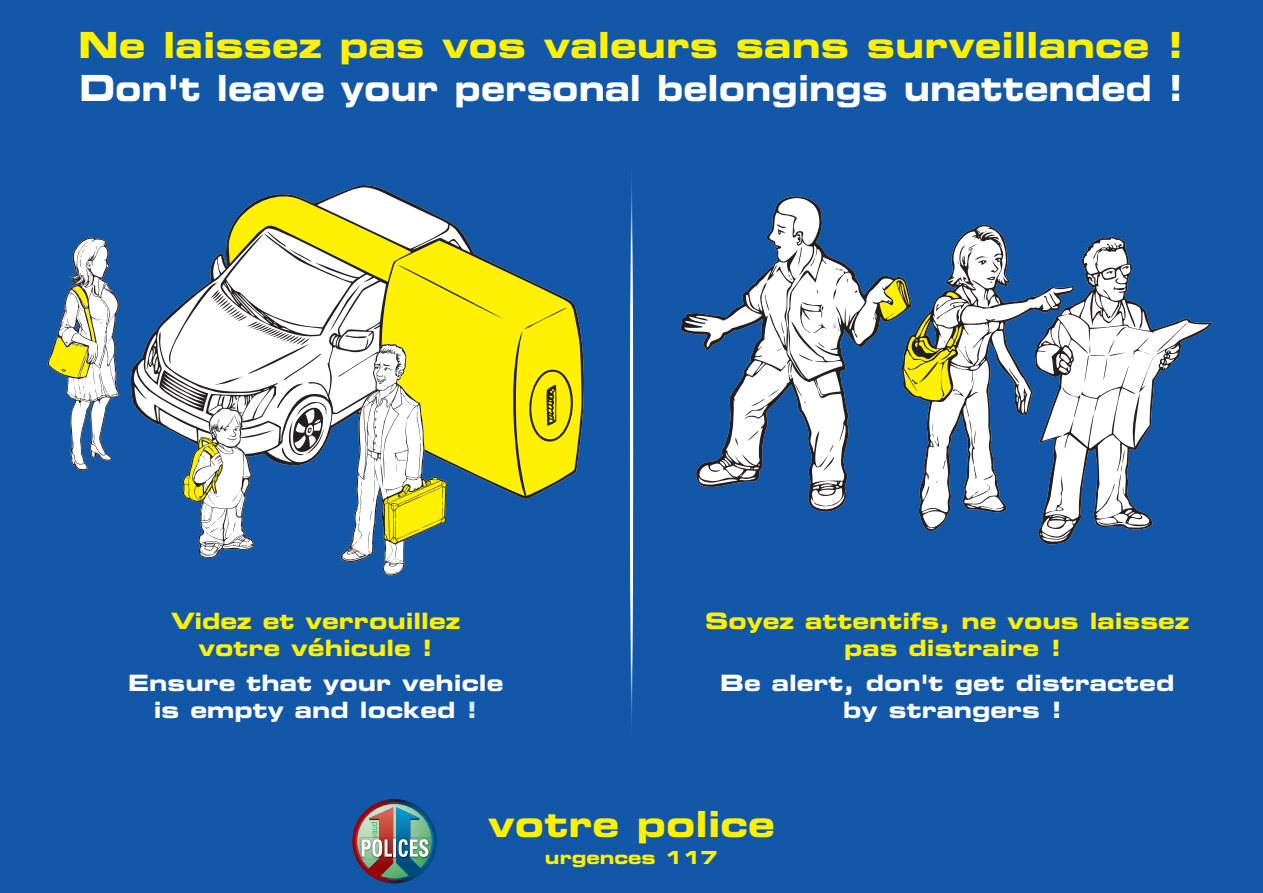
<style>
.page{position:relative;width:1263px;height:893px;background:#fff}
.page>*{position:absolute;margin:0;border:0;box-sizing:border-box;transform-origin:0 0}
.t1{font:36px "Eurostile Bold Extended Two";color:#fff101}
.t2{font:36px "Eurostile Bold Extended Two";color:#fff;scale:.9 1}
.t3{font:22.5px/27px "Eurostile Bold Extended Two";color:#fff;text-align:center}
.t4{font:22.5px/27px "Eurostile Bold Extended Two";color:#fff101;text-align:center}
.t5{font:18px "Eurostile Bold Extended Two";color:#fff101}
.s1{color:#d7eff6}
</style>
<div class="page">
<div style="left:0;top:0;width:631px;height:893px;background:#1358a8"></div>
<div style="left:631px;top:0;width:632px;height:893px;background:#1358a8"></div>
<hr style="left:630px;top:155px;width:3px;height:594px;background:#fff;border-radius:50%">
<img style="left:352px;top:799px;width:84px;height:84px">
<svg style="left:1038px;top:236px;width:175px;height:309px"></svg>
<svg style="left:918px;top:225px;width:156px;height:308px"></svg>
<svg style="left:911px;top:278px;width:51px;height:123px"></svg>
<svg style="left:680px;top:196px;width:231px;height:316px"></svg>
<svg style="left:130px;top:185px;width:454px;height:314px"></svg>
<svg style="left:339px;top:344px;width:108px;height:232px"></svg>
<svg style="left:183px;top:408px;width:71px;height:150px"></svg>
<svg style="left:47px;top:237px;width:73px;height:233px"></svg>
<h1 class="t1" style="left:78px;top:20px;width:1108px">Ne laissez pas vos valeurs sans surveillance !</h1>
<h1 class="t2" style="left:79px;top:63px;width:1229px">Don't leave your personal belongings unattended !</h1>
<p class="t4" style="left:171px;top:607px;width:290px">Videz et verrouillez votre véhicule !</p>
<p class="t3" style="left:128px;top:669px;width:377px">Ensure that your vehicle is empty and locked <span class="s1">!</span></p>
<p class="t4" style="left:705px;top:607px;width:486px">Soyez attentifs, ne vous laissez pas distraire !</p>
<p class="t3" style="left:720px;top:669px;width:456px">Be alert, don't get distracted by strangers !</p>
<h1 class="t1" style="left:488px;top:798px;width:288px">votre police</h1>
<p class="t5" style="left:545px;top:844px;width:174px">urgences 117</p>
</div>
